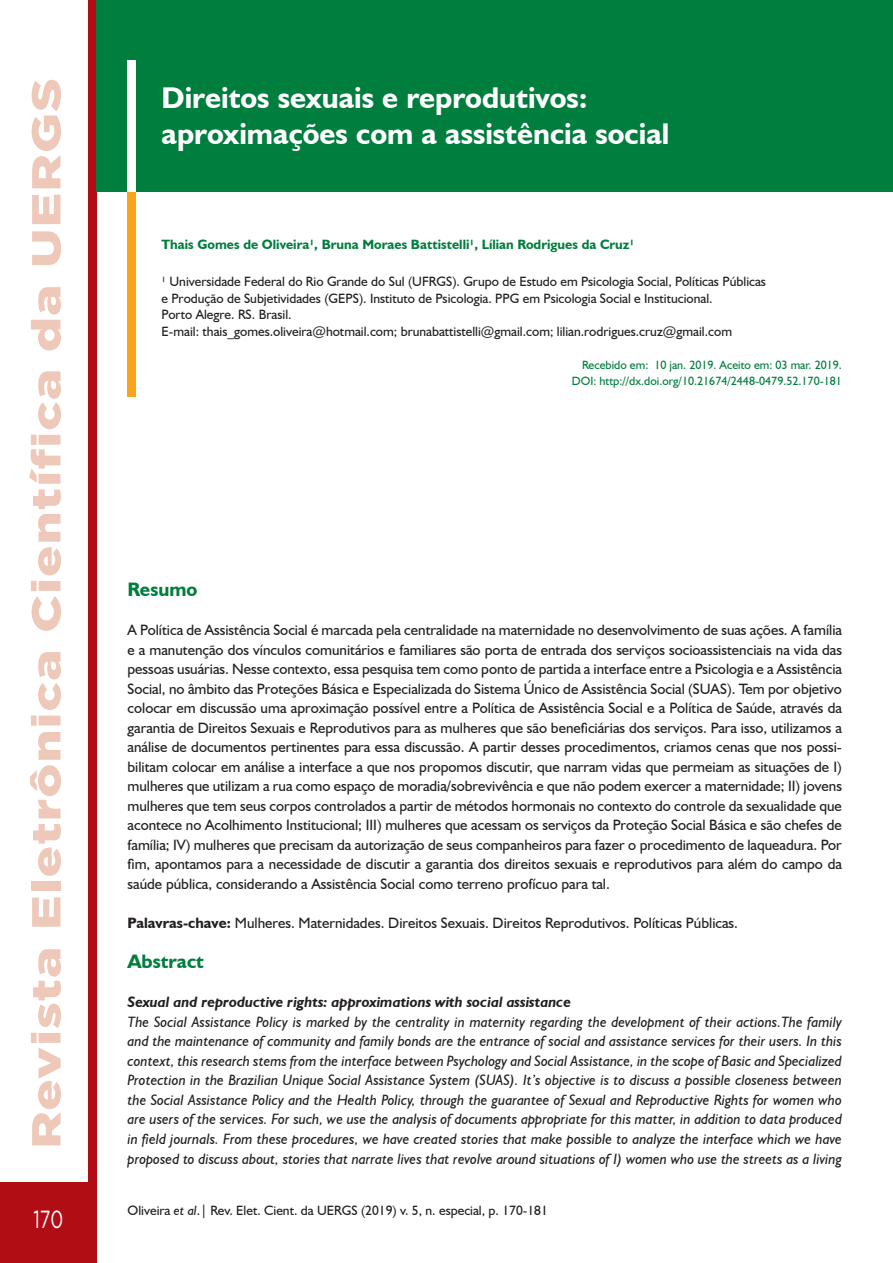
<style>
.page{position:relative;width:893px;height:1263px;background:#fff}
.page>*{position:absolute;margin:0;border:0;box-sizing:border-box;transform-origin:0 0}
.t1{font:900 40.5px "Gotham";letter-spacing:.025em;color:#eec8b8;scale:1.28 1}
.t2{font:700 30px/36px "Humanist 521 BT";color:#fff}
.t3{font:24.75px "Gotham";color:#fff;scale:.73 1}
.t4{font:700 19.5px "Humanist 521 BT";color:#007e3d}
.t5{font:15px/19.5px "Humanist 521 BT";color:#231f20;text-align:justify}
.t6{font:italic 15px/19.5px "Humanist 521 BT";color:#231f20;text-align:justify}
.t7{font:italic 700 15px "Humanist 521 BT";color:#231f20}
.t8{font:13.5px/16.5px "Humanist 521 BT";color:#231f20}
.t9{font:700 13.5px "Humanist 521 BT";color:#007e3d}
.t10{font:12px/16.5px "Humanist 521 BT";color:#007e3d;text-align:right}
.s1{font-weight:700}
.s2{font-style:italic}
</style>
<div class="page">
<div style="left:88px;top:0;width:9px;height:1182px;background:#b00d15"></div>
<div style="left:0;top:1182px;width:97px;height:81px;background:#b00d15"></div>
<div style="left:97px;top:0;width:796px;height:191px;background:#007e3d"></div>
<div style="left:128px;top:60px;width:8px;height:159px;background:#fff"></div>
<div style="left:128px;top:192px;width:8px;height:205px;background:#f9a51b"></div>
<h1 class="t1" style="left:23px;top:1148px;width:838px;rotate:-90deg">Revista Eletrônica Científica da UERGS</h1>
<h2 class="t2" style="left:162px;top:79px;width:509px">Direitos sexuais e reprodutivos: aproximações com a assistência social</h2>
<p class="t9" style="left:162px;top:236px;width:474px">Thais Gomes de Oliveira¹, Bruna Moraes Battistelli¹, Lílian Rodrigues da Cruz¹</p>
<p class="t8" style="left:162px;top:273px;width:606px">¹ Universidade Federal do Rio Grande do Sul (UFRGS). Grupo de Estudo em Psicologia Social, Políticas Públicas e Produção de Subjetividades (GEPS). Instituto de Psicologia. PPG em Psicologia Social e Institucional.<br>Porto Alegre. RS. Brasil.<br>E-mail: thais_gomes.oliveira@hotmail.com; brunabattistelli@gmail.com; lilian.rodrigues.cruz@gmail.com</p>
<p class="t10" style="left:572px;top:356px;width:272px">Recebido em: 10 jan. 2019. Aceito em: 03 mar. 2019.<br>DOI: http://dx.doi.org/10.21674/2448-0479.52.170-181</p>
<h3 class="t4" style="left:128px;top:578px;width:71px">Resumo</h3>
<p class="t5" style="left:128px;top:620px;width:716px">A Política de Assistência Social é marcada pela centralidade na maternidade no desenvolvimento de suas ações. A família e a manutenção dos vínculos comunitários e familiares são porta de entrada dos serviços socioassistenciais na vida das pessoas usuárias. Nesse contexto, essa pesquisa tem como ponto de partida a interface entre a Psicologia e a Assistência Social, no âmbito das Proteções Básica e Especializada do Sistema Único de Assistência Social (SUAS). Tem por objetivo colocar em discussão uma aproximação possível entre a Política de Assistência Social e a Política de Saúde, através da garantia de Direitos Sexuais e Reprodutivos para as mulheres que são beneficiárias dos serviços. Para isso, utilizamos a análise de documentos pertinentes para essa discussão. A partir desses procedimentos, criamos cenas que nos possi&shy;bilitam colocar em análise a interface a que nos propomos discutir, que narram vidas que permeiam as situações de I) mulheres que utilizam a rua como espaço de moradia/sobrevivência e que não podem exercer a maternidade; II) jovens mulheres que tem seus corpos controlados a partir de métodos hormonais no contexto do controle da sexualidade que acontece no Acolhimento Institucional; III) mulheres que acessam os serviços da Proteção Social Básica e são chefes de família; IV) mulheres que precisam da autorização de seus companheiros para fazer o procedimento de laqueadura. Por fim, apontamos para a necessidade de discutir a garantia dos direitos sexuais e reprodutivos para além do campo da saúde pública, considerando a Assistência Social como terreno profícuo para tal.</p>
<p class="t5" style="left:128px;top:913px;width:612px"><span class="s1">Palavras-chave:</span> Mulheres. Maternidades. Direitos Sexuais. Direitos Reprodutivos. Políticas Públicas.</p>
<h3 class="t4" style="left:128px;top:950px;width:78px">Abstract</h3>
<p class="t7" style="left:128px;top:993px;width:445px">Sexual and reproductive rights: approximations with social assistance</p>
<p class="t6" style="left:128px;top:1012px;width:716px">The Social Assistance Policy is marked by the centrality in maternity regarding the development of their actions.The family and the maintenance of community and family bonds are the entrance of social and assistance services for their users. In this context, this research stems from the interface between Psychology and Social Assistance, in the scope of Basic and Specialized Protection in the Brazilian Unique Social Assistance System (SUAS). It’s objective is to discuss a possible closeness between the Social Assistance Policy and the Health Policy, through the guarantee of Sexual and Reproductive Rights for women who are users of the services. For such, we use the analysis of documents appropriate for this matter, in addition to data produced in field journals. From these procedures, we have created stories that make possible to analyze the interface which we have proposed to discuss about, stories that narrate lives that revolve around situations of I) women who use the streets as a living</p>
<h3 class="t3" style="left:34px;top:1205px;width:42px">170</h3>
<p class="t8" style="left:128px;top:1201px;width:422px">Oliveira <span class="s2">et al</span>.| Rev. Elet. Cient. da UERGS (2019) v. 5, n. especial, p. 170-181</p>
</div>
